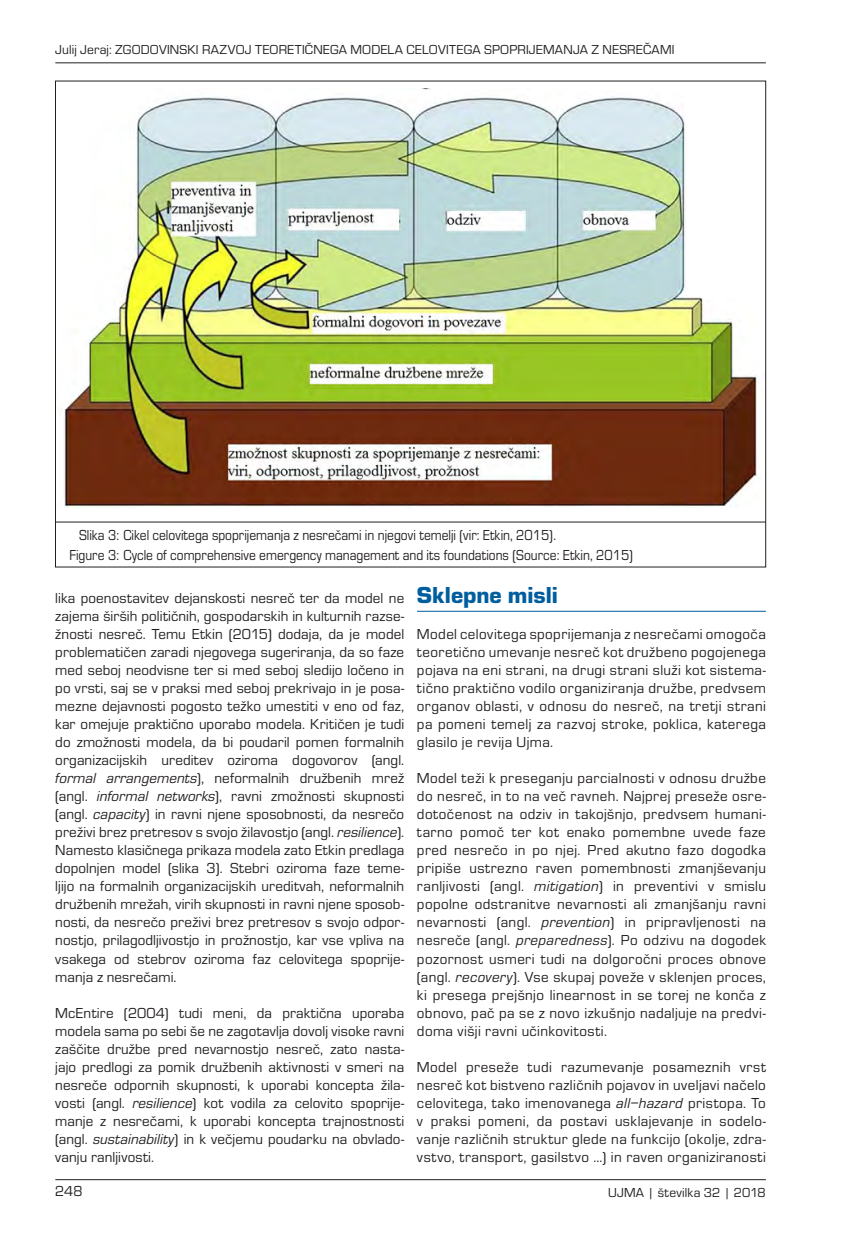
<style>
.page{position:relative;width:851px;height:1234px;background:#fff}
.page>*{position:absolute;margin:0;border:0;box-sizing:border-box;transform-origin:0 0}
.NASLOV_1{font:900 24px "Eurostile";color:#005e9e}
.BODY{font:15px/18px "Eurostile";letter-spacing:.025em;color:#231f20;text-align:justify}
.PODPIS_slika{font:15px "Eurostile";color:#231f20;scale:.9 1}
.PASICA{font:13.5px "Eurostile";letter-spacing:.015em;color:#231f20}
.s1{font-style:italic}
</style>
<div class="page">
<hr style="left:55px;top:1178px;width:710px;height:1px;background:#231f20">
<hr style="left:55px;top:62px;width:710px;height:1px;background:#231f20">
<hr style="left:417px;top:610px;width:348px;height:1px;background:#005e9e">
<img style="left:61px;top:88px;width:696px;height:420px">
<hr style="left:55px;top:521px;width:710px;height:1px;background:#231f20">
<p class="PASICA" style="left:55px;top:42px;width:620px">Julij Jeraj: ZGODOVINSKI RAZVOJ TEORETIČNEGA MODELA CELOVITEGA SPOPRIJEMANJA Z NESREČAMI</p>
<p class="PODPIS_slika" style="left:79px;top:526px;width:531px">Slika 3: Cikel celovitega spoprijemanja z nesrečami in njegovi temelji (vir: Etkin, 2015).</p>
<p class="PODPIS_slika" style="left:69px;top:546px;width:627px">Figure 3: Cycle of comprehensive emergency management and its foundations (Source: Etkin, 2015)</p>
<p class="BODY" style="left:55px;top:589px;width:350px">lika poenostavitev dejanskosti nesreč ter da model ne zajema širših političnih, gospodarskih in kulturnih razse&shy;žnosti nesreč. Temu Etkin (2015) dodaja, da je model problematičen zaradi njegovega sugeriranja, da so faze med seboj neodvisne ter si med seboj sledijo ločeno in po vrsti, saj se v praksi med seboj prekrivajo in je posa&shy;mezne dejavnosti pogosto težko umestiti v eno od faz, kar omejuje praktično uporabo modela. Kritičen je tudi do zmožnosti modela, da bi poudaril pomen formalnih organizacijskih ureditev oziroma dogovorov (angl. <span class="s1">formal arrangements</span>), neformalnih družbenih mrež (angl. <span class="s1">informal networks</span>), ravni zmožnosti skupnosti (angl. <span class="s1">capacity</span>) in ravni njene sposobnosti, da nesrečo preživi brez pretresov s svojo žilavostjo (angl. <span class="s1">resilience</span>).<br>Namesto klasičnega prikaza modela zato Etkin predlaga dopolnjen model (slika 3). Stebri oziroma faze teme&shy;ljijo na formalnih organizacijskih ureditvah, neformalnih družbenih mrežah, virih skupnosti in ravni njene sposob&shy;nosti, da nesrečo preživi brez pretresov s svojo odpor&shy;nostjo, prilagodljivostjo in prožnostjo, kar vse vpliva na vsakega od stebrov oziroma faz celovitega spoprije&shy;manja z nesrečami.</p>
<p class="BODY" style="left:55px;top:1003px;width:350px">McEntire (2004) tudi meni, da praktična uporaba modela sama po sebi še ne zagotavlja dovolj visoke ravni zaščite družbe pred nevarnostjo nesreč, zato nasta&shy;jajo predlogi za pomik družbenih aktivnosti v smeri na nesreče odpornih skupnosti, k uporabi koncepta žila&shy;vosti (angl. <span class="s1">resilience</span>) kot vodila za celovito spoprije&shy;manje z nesrečami, k uporabi koncepta trajnostnosti (angl. <span class="s1">sustainability</span>) in k večjemu poudarku na obvlado&shy;vanju ranljivosti.</p>
<p class="NASLOV_1" style="left:417px;top:582px;width:142px">Sklepne misli</p>
<p class="BODY" style="left:417px;top:625px;width:350px">Model celovitega spoprijemanja z nesrečami omogoča teoretično umevanje nesreč kot družbeno pogojenega pojava na eni strani, na drugi strani služi kot sistema&shy;tično praktično vodilo organiziranja družbe, predvsem organov oblasti, v odnosu do nesreč, na tretji strani pa pomeni temelj za razvoj stroke, poklica, katerega glasilo je revija Ujma.</p>
<p class="BODY" style="left:417px;top:769px;width:350px">Model teži k preseganju parcialnosti v odnosu družbe do nesreč, in to na več ravneh. Najprej preseže osre&shy;dotočenost na odziv in takojšnjo, predvsem humani&shy;tarno pomoč ter kot enako pomembne uvede faze pred nesrečo in po njej. Pred akutno fazo dogodka pripiše ustrezno raven pomembnosti zmanjševanju ranljivosti (angl. <span class="s1">mitigation</span>) in preventivi v smislu popolne odstranitve nevarnosti ali zmanjšanju ravni nevarnosti (angl. <span class="s1">prevention</span>) in pripravljenosti na nesreče (angl. <span class="s1">preparedness</span>). Po odzivu na dogodek pozornost usmeri tudi na dolgoročni proces obnove (angl. <span class="s1">recovery</span>). Vse skupaj poveže v sklenjen proces, ki presega prejšnjo linearnost in se torej ne konča z obnovo, pač pa se z novo izkušnjo nadaljuje na predvi&shy;doma višji ravni učinkovitosti.</p>
<p class="BODY" style="left:417px;top:1057px;width:350px">Model preseže tudi razumevanje posameznih vrst nesreč kot bistveno različnih pojavov in uveljavi načelo celovitega, tako imenovanega <span class="s1">all−hazard</span> pristopa. To v praksi pomeni, da postavi usklajevanje in sodelo&shy;vanje različnih struktur glede na funkcijo (okolje, zdra&shy;vstvo, transport, gasilstvo …) in raven organiziranosti</p>
<p class="BODY" style="left:55px;top:1182px;width:29px">248</p>
<p class="PASICA" style="left:608px;top:1184px;width:159px">UJMA | številka 32 | 2018</p>
</div>
